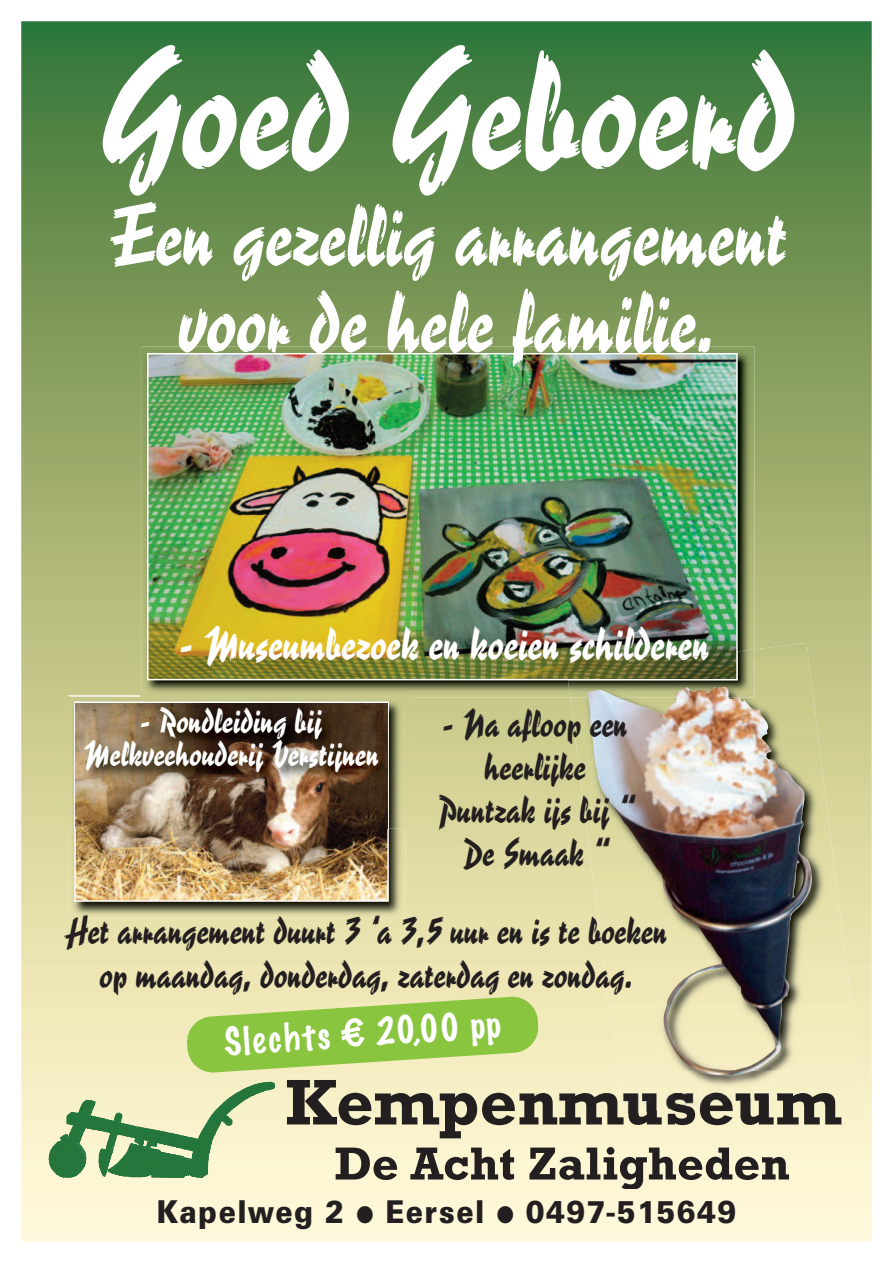
<style>
.page{position:relative;width:893px;height:1263px;background:#fff}
.page>*{position:absolute;margin:0;border:0;box-sizing:border-box;transform-origin:0 0}
.t1{font:156px "Reporter Two";color:#fff}
.t2{font:81px/86.7px "Reporter Two";color:#fff;text-align:center}
.t3{font:43.5px "Reporter Two";color:#fff}
.t4{font:36px/43.2px "Reporter Two";color:#231f20;text-align:center}
.t5{font:100 34.5px "Marker Felt";color:#fff}
.t6{font:33px/33px "Reporter Two";color:#fff;text-align:center}
.t7{font:900 31.5px "Univers";letter-spacing:.05em;color:#231f20;scale:.9 1}
</style>
<div class="page">
<img style="left:21px;top:21px;width:851px;height:1221px">
<svg style="left:48px;top:1081px;width:228px;height:98px;background:#b1c89b"></svg>
<svg style="left:287px;top:1080px;width:554px;height:58px;background:#ada78e"></svg>
<svg style="left:336px;top:1147px;width:62px;height:33px;background:#908b7a"></svg>
<svg style="left:410px;top:1147px;width:104px;height:33px;background:#938e7c"></svg>
<svg style="left:529px;top:1147px;width:260px;height:41px;background:#aaa48f"></svg>
<img style="left:68px;top:829px;width:338px;height:90px">
<img style="left:77px;top:829px;width:309px;height:70px">
<div style="left:74px;top:702px;width:315px;height:200px;border:2px solid #fff"></div>
<svg style="left:186px;top:996px;width:353px;height:77px;background:#a8d064"></svg>
<img style="left:141px;top:346px;width:613px;height:351px">
<img style="left:141px;top:695px;width:265px;height:2px">
<img style="left:150px;top:356px;width:585px;height:321px">
<div style="left:147px;top:353px;width:591px;height:327px;border:2px solid #fff"></div>
<img style="left:61px;top:697px;width:353px;height:132px">
<img style="left:74px;top:702px;width:315px;height:127px">
<img style="left:76px;top:703px;width:311px;height:126px">
<img style="left:570px;top:643px;width:290px;height:428px">
<img style="left:616px;top:1071px;width:246px;height:44px">
<img style="left:568px;top:649px;width:186px;height:48px">
<img style="left:568px;top:651px;width:170px;height:29px">
<img style="left:567px;top:652px;width:169px;height:27px">
<img style="left:588px;top:684px;width:225px;height:393px">
<h1 class="t1" style="left:97px;top:47px;width:701px">Goed Geboerd</h1>
<h2 class="t2" style="left:106px;top:199px;width:682px">Een gezellig arrangement voor de hele familie.</h2>
<p class="t3" style="left:179px;top:626px;width:531px">- Museumbezoek en koeien schilderen</p>
<p class="t6" style="left:83px;top:706px;width:298px">- Rondleiding bij<br>Melkveehouderij Verstijnen</p>
<p class="t4" style="left:437px;top:705px;width:197px">- Na afloop een heerlijke<br>Puntzak ijs bij “<br>De Smaak “</p>
<p class="t4" style="left:65px;top:912px;width:603px">Het arrangement duurt 3 ‘a 3,5 uur en is te boeken op maandag, donderdag, zaterdag en zondag.</p>
<p class="t5" style="left:223px;top:1025px;width:279px;rotate:-4deg">Slechts € 20,00 pp</p>
<p class="t7" style="left:157px;top:1200px;width:646px">Kapelweg 2 ● Eersel ● 0497-515649</p>
</div>
